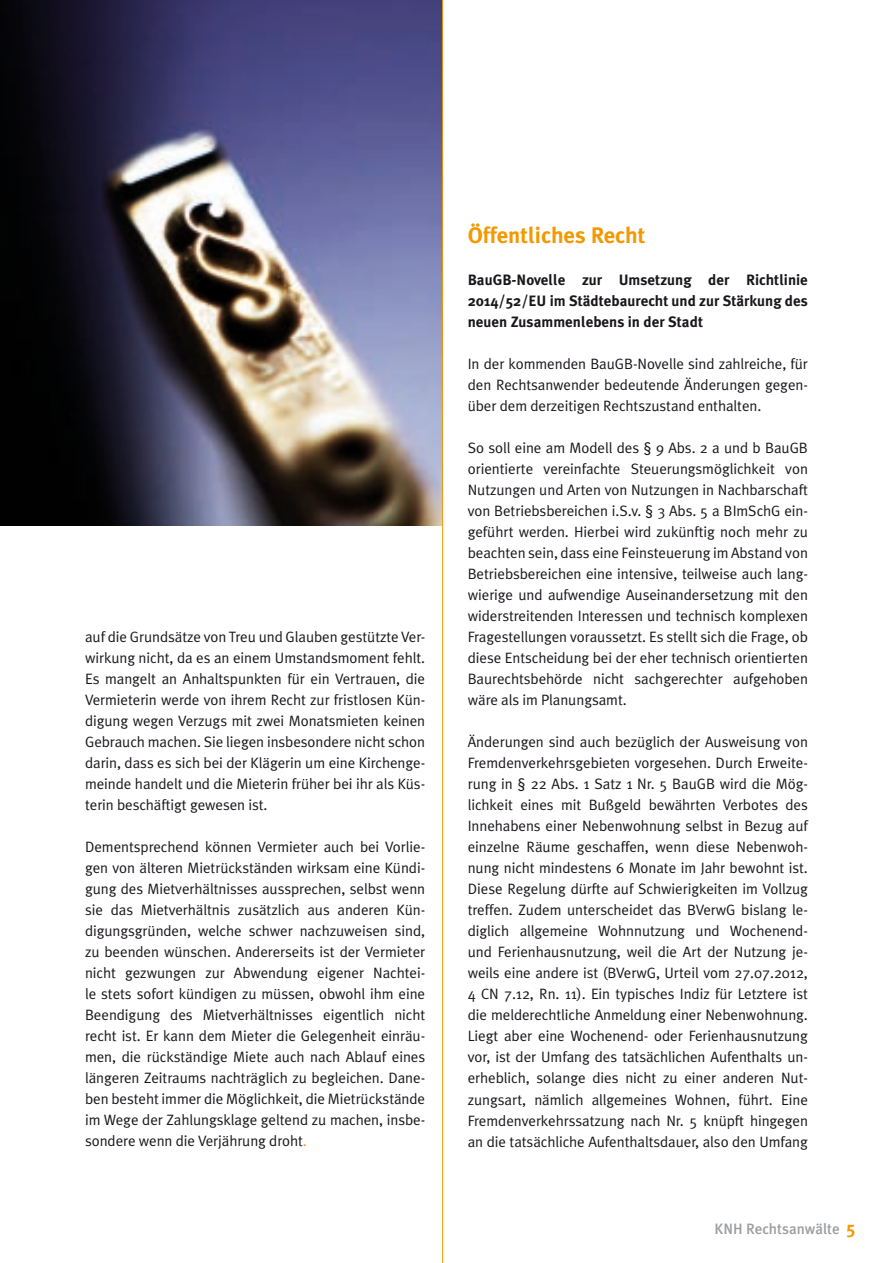
<style>
.page{position:relative;width:893px;height:1263px;background:#fff}
.page>*{position:absolute;margin:0;border:0;box-sizing:border-box;transform-origin:0 0}
.t1{font:700 22.5px "Meta Plus";color:#f39900}
.t2{font:15px/21px "Meta Plus Normal";letter-spacing:-.005em;color:#1a171c;text-align:justify}
.t3{font:700 15px/21px "Meta Plus";color:#1a171c;text-align:justify}
.t4{font:500 15px "Meta Plus";color:#9d9ea0}
.s1{color:#f39900}
.s2{font-weight:700;font-size:18px;color:#f39900}
</style>
<div class="page">
<img style="left:0;top:0;width:442px;height:525px">
<hr style="left:442px;top:0;width:1px;height:1263px;background:#f39900">
<p class="t2" style="left:85px;top:626px;width:342px">auf die Grundsätze von Treu und Glauben gestützte Ver&shy;wirkung nicht, da es an einem Umstandsmoment fehlt.<br>Es mangelt an Anhaltspunkten für ein Vertrauen, die Vermieterin werde von ihrem Recht zur fristlosen Kün&shy;digung wegen Verzugs mit zwei Monatsmieten keinen Gebrauch machen. Sie liegen insbesondere nicht schon darin, dass es sich bei der Klägerin um eine Kirchenge&shy;meinde handelt und die Mieterin früher bei ihr als Küs&shy;terin beschäftigt gewesen ist.</p>
<p class="t2" style="left:85px;top:836px;width:342px">Dementsprechend können Vermieter auch bei Vorlie&shy;gen von älteren Mietrückständen wirksam eine Kündi&shy;gung des Mietverhältnisses aussprechen, selbst wenn sie das Mietverhältnis zusätzlich aus anderen Kün&shy;digungsgründen, welche schwer nachzuweisen sind, zu beenden wünschen. Andererseits ist der Vermieter nicht gezwungen zur Abwendung eigener Nachtei&shy;le stets sofort kündigen zu müssen, obwohl ihm eine Beendigung des Mietverhältnisses eigentlich nicht recht ist. Er kann dem Mieter die Gelegenheit einräu&shy;men, die rückständige Miete auch nach Ablauf eines längeren Zeitraums nachträglich zu begleichen. Dane&shy;ben besteht immer die Möglichkeit, die Mietrückstände im Wege der Zahlungsklage geltend zu machen, insbe&shy;sondere wenn die Verjährung droht<span class="s1">.</span></p>
<p class="t1" style="left:468px;top:223px;width:179px">Öffentliches Recht</p>
<p class="t3" style="left:468px;top:270px;width:342px">BauGB-Novelle zur Umsetzung der Richtlinie 2014/52/EU im Städtebaurecht und zur Stärkung des neuen Zusammenlebens in der Stadt</p>
<p class="t2" style="left:468px;top:353px;width:342px">In der kommenden BauGB-Novelle sind zahlreiche, für den Rechtsanwender bedeutende Änderungen gegen&shy;über dem derzeitigen Rechtszustand enthalten.</p>
<p class="t2" style="left:468px;top:437px;width:342px">So soll eine am Modell des § 9 Abs. 2 a und b BauGB orientierte vereinfachte Steuerungsmöglichkeit von Nutzungen und Arten von Nutzungen in Nachbarschaft von Betriebsbereichen i.S.v. § 3 Abs. 5 a BImSchG ein&shy;geführt werden. Hierbei wird zukünftig noch mehr zu beachten sein, dass eine Feinsteuerung im Abstand von Betriebsbereichen eine intensive, teilweise auch lang&shy;wierige und aufwendige Auseinandersetzung mit den widerstreitenden Interessen und technisch komplexen Fragestellungen voraussetzt. Es stellt sich die Frage, ob diese Entscheidung bei der eher technisch orientierten Baurechtsbehörde nicht sachgerechter aufgehoben wäre als im Planungsamt.</p>
<p class="t2" style="left:468px;top:731px;width:342px">Änderungen sind auch bezüglich der Ausweisung von Fremdenverkehrsgebieten vorgesehen. Durch Erweite&shy;rung in § 22 Abs. 1 Satz 1 Nr. 5 BauGB wird die Mög&shy;lichkeit eines mit Bußgeld bewährten Verbotes des Innehabens einer Nebenwohnung selbst in Bezug auf einzelne Räume geschaffen, wenn diese Nebenwoh&shy;nung nicht mindestens 6 Monate im Jahr bewohnt ist.<br>Diese Regelung dürfte auf Schwierigkeiten im Vollzug treffen. Zudem unterscheidet das BVerwG bislang le&shy;diglich allgemeine Wohnnutzung und Wochenend&shy;und Ferienhausnutzung, weil die Art der Nutzung je&shy;weils eine andere ist (BVerwG, Urteil vom 27.07.2012,</p>
<p class="t2" style="left:468px;top:983px;width:342px">4 CN 7.12, Rn. 11). Ein typisches Indiz für Letztere ist die melderechtliche Anmeldung einer Nebenwohnung.<br>Liegt aber eine Wochenend- oder Ferienhausnutzung vor, ist der Umfang des tatsächlichen Aufenthalts un&shy;erheblich, solange dies nicht zu einer anderen Nut&shy;zungsart, nämlich allgemeines Wohnen, führt. Eine Fremdenverkehrssatzung nach Nr. 5 knüpft hingegen an die tatsächliche Aufenthaltsdauer, also den Umfang</p>
<p class="t4" style="left:714px;top:1220px;width:143px">KNH Rechtsanwälte <span class="s2">5</span></p>
</div>
